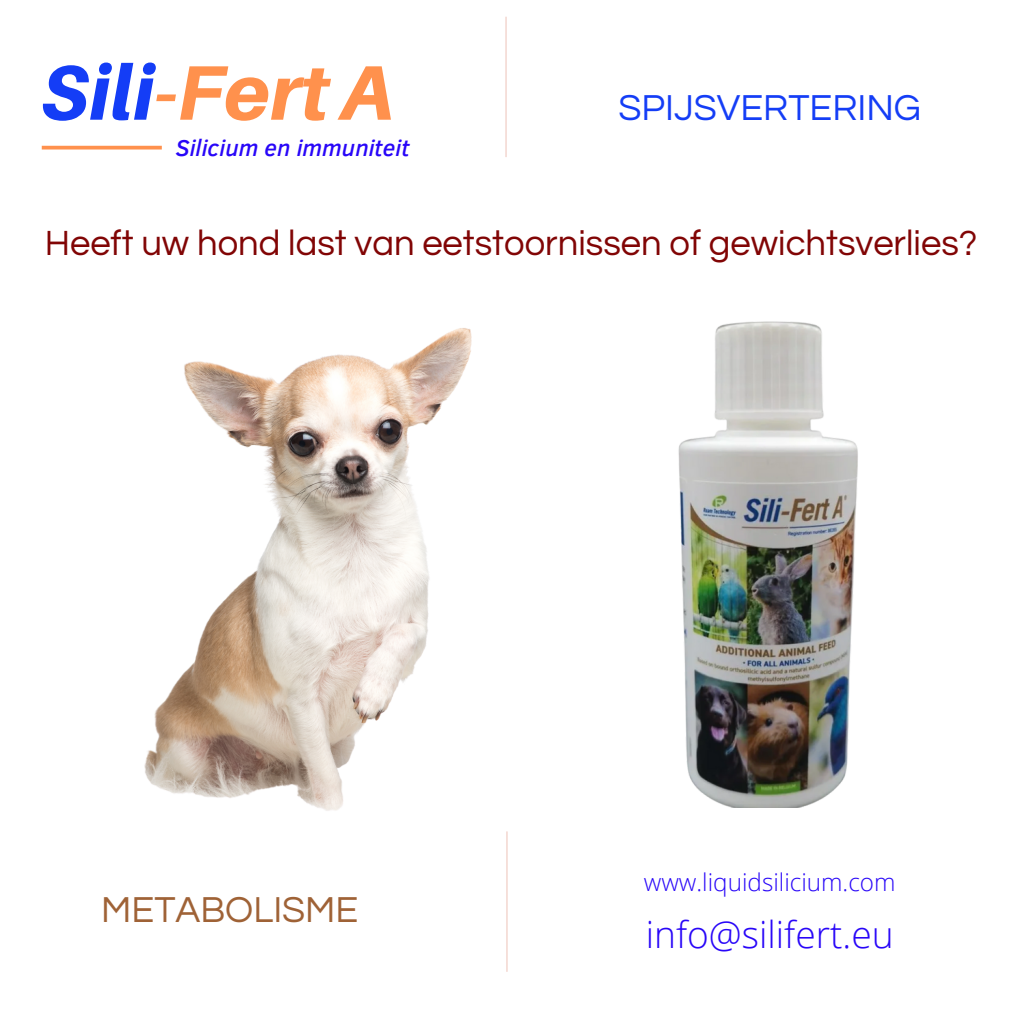
<style>
.page{position:relative;width:1013px;height:1013px;background:#fff}
.page>*{position:absolute;margin:0;border:0;box-sizing:border-box;transform-origin:0 0}
.t1{font:italic 800 77.25px "Aileron";color:#ff914d}
.t2{font:37.5px "Questrial";color:#143df6}
.t3{font:37.5px "Questrial";color:#9f6236}
.t4{font:300 37.12px "Open Sans";color:#2806f8}
.t5{font:36.38px "Questrial";color:#810505}
.t6{font:300 24.25px "Open Sans";color:#2806f8}
.t7{font:italic 500 23.5px "Clear Sans";color:#2806f8}
.s1{color:#143df6}
</style>
<div class="page">
<hr style="left:505px;top:17px;width:1px;height:140px;background:#edc2b8">
<img style="left:678px;top:321px;width:180px;height:486px">
<hr style="left:42px;top:146px;width:120px;height:3px;background:#ff914d">
<img style="left:144px;top:328px;width:328px;height:483px">
<hr style="left:506px;top:831px;width:1px;height:140px;background:#edc2b8">
<h1 class="t1" style="left:42px;top:45px;width:353px"><span class="s1">Sili</span>-FertA</h1>
<p class="t7" style="left:176px;top:131px;width:235px">Silicium en immuniteit</p>
<p class="t2" style="left:618px;top:89px;width:304px">SPIJSVERTERING</p>
<p class="t5" style="left:45px;top:225px;width:934px">Heeft uw hond last van eetstoornissen of gewichtsverlies?</p>
<p class="t3" style="left:101px;top:891px;width:258px">METABOLISME</p>
<p class="t6" style="left:643px;top:865px;width:253px">www.liquidsilicium.com</p>
<p class="t4" style="left:646px;top:908px;width:249px">info@silifert.eu</p>
</div>
